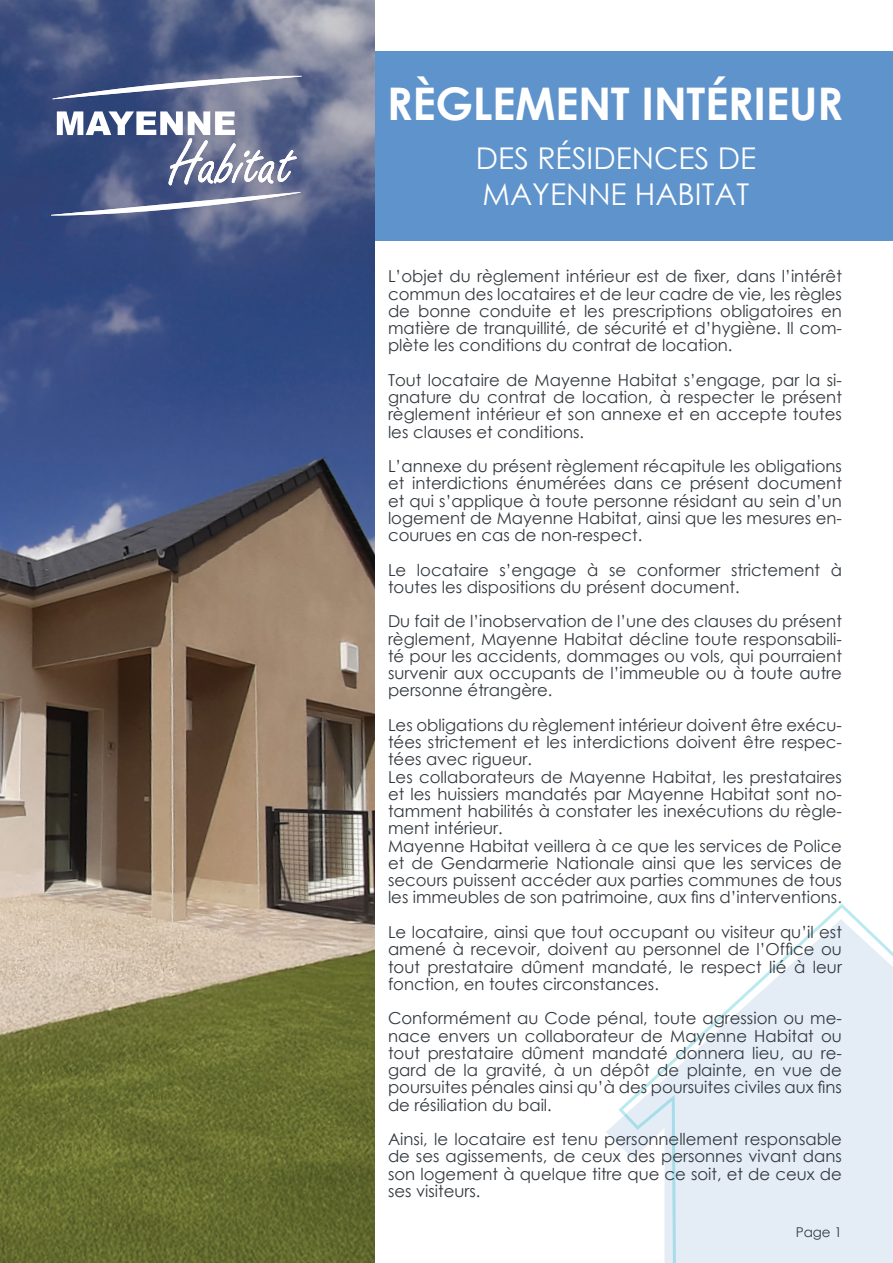
<style>
.page{position:relative;width:893px;height:1263px;background:#fff}
.page>*{position:absolute;margin:0;border:0;box-sizing:border-box;transform-origin:0 0}
.t1{font:700 45px "Century Gothic";letter-spacing:-.01em;color:#fff}
.t2{font:30px "Century Gothic";color:#fff}
.t3{font:16.5px/17.2px "Century Gothic";color:#33393f;text-align:justify}
.t4{font:13.5px "Century Gothic";color:#343a3f}
</style>
<div class="page">
<div style="left:0;top:51px;width:893px;height:189px;background:#5e93cb"></div>
<svg style="left:617px;top:904px;width:276px;height:359px"></svg>
<img style="left:0;top:0;width:374px;height:1263px">
<svg style="left:57px;top:111px;width:240px;height:74px"></svg>
<svg style="left:51px;top:192px;width:249px;height:23px"></svg>
<svg style="left:52px;top:76px;width:250px;height:23px"></svg>
<p class="t1" style="left:387px;top:69px;width:458px">RÈGLEMENT INTÉRIEUR</p>
<p class="t2" style="left:476px;top:137px;width:282px">DES RÉSIDENCES DE</p>
<p class="t2" style="left:483px;top:173px;width:268px">MAYENNE HABITAT</p>
<p class="t3" style="left:388px;top:268px;width:455px">L’objet du règlement intérieur est de fixer, dans l’intérêt commun des locataires et de leur cadre de vie, les règles de bonne conduite et les prescriptions obligatoires en matière de tranquillité, de sécurité et d’hygiène. Il com&shy;plète les conditions du contrat de location.</p>
<p class="t3" style="left:388px;top:371px;width:455px">Tout locataire de Mayenne Habitat s’engage, par la si&shy;gnature du contrat de location, à respecter le présent règlement intérieur et son annexe et en accepte toutes les clauses et conditions.</p>
<p class="t3" style="left:388px;top:457px;width:455px">L’annexe du présent règlement récapitule les obligations et interdictions énumérées dans ce présent document et qui s’applique à toute personne résidant au sein d’un logement de Mayenne Habitat, ainsi que les mesures en&shy;courues en cas de non-respect.</p>
<p class="t3" style="left:388px;top:561px;width:455px">Le locataire s’engage à se conformer strictement à toutes les dispositions du présent document.</p>
<p class="t3" style="left:388px;top:613px;width:455px">Du fait de l’inobservation de l’une des clauses du présent règlement, Mayenne Habitat décline toute responsabili&shy;té pour les accidents, dommages ou vols, qui pourraient survenir aux occupants de l’immeuble ou à toute autre personne étrangère.</p>
<p class="t3" style="left:388px;top:716px;width:455px">Les obligations du règlement intérieur doivent être exécu&shy;tées strictement et les interdictions doivent être respec&shy;tées avec rigueur.</p>
<p class="t3" style="left:388px;top:768px;width:455px">Les collaborateurs de Mayenne Habitat, les prestataires et les huissiers mandatés par Mayenne Habitat sont no&shy;tamment habilités à constater les inexécutions du règle&shy;ment intérieur.</p>
<p class="t3" style="left:388px;top:837px;width:455px">Mayenne Habitat veillera à ce que les services de Police et de Gendarmerie Nationale ainsi que les services de secours puissent accéder aux parties communes de tous les immeubles de son patrimoine, aux fins d’interventions.</p>
<p class="t3" style="left:388px;top:923px;width:455px">Le locataire, ainsi que tout occupant ou visiteur qu’il est amené à recevoir, doivent au personnel de l’Office ou tout prestataire dûment mandaté, le respect lié à leur fonction, en toutes circonstances.</p>
<p class="t3" style="left:388px;top:1009px;width:455px">Conformément au Code pénal, toute agression ou me&shy;nace envers un collaborateur de Mayenne Habitat ou tout prestataire dûment mandaté donnera lieu, au re&shy;gard de la gravité, à un dépôt de plainte, en vue de poursuites pénales ainsi qu’à des poursuites civiles aux fins de résiliation du bail.</p>
<p class="t3" style="left:388px;top:1130px;width:455px">Ainsi, le locataire est tenu personnellement responsable de ses agissements, de ceux des personnes vivant dans son logement à quelque titre que ce soit, et de ceux de ses visiteurs.</p>
<p class="t4" style="left:796px;top:1223px;width:48px">Page 1</p>
</div>
